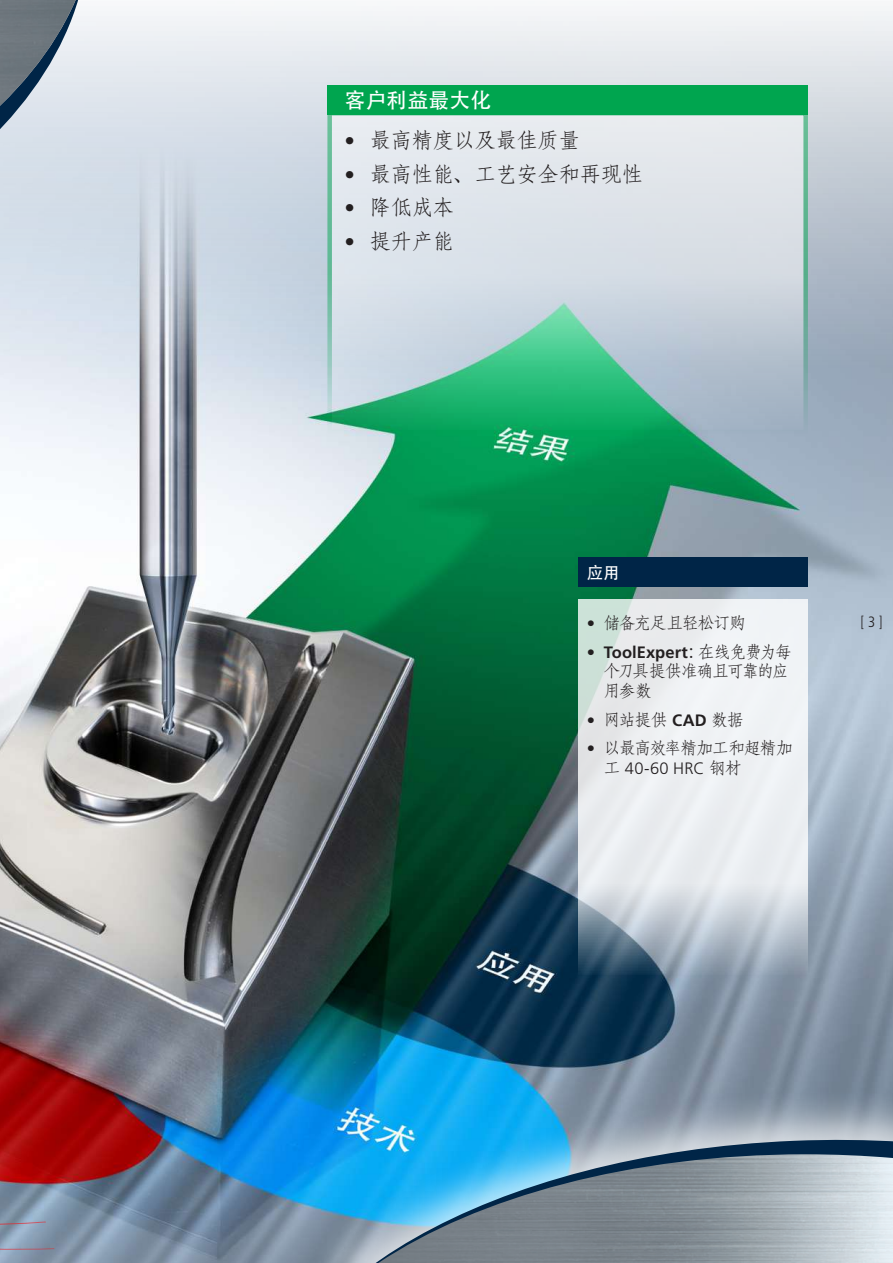
<style>
.page{position:relative;width:893px;height:1263px;background:#fff}
.page>*{position:absolute;margin:0;border:0;box-sizing:border-box;transform-origin:0 0}
.t1{font:21px "Adobe Fangsong Std";color:#231f20}
.t2{font:21px "Adobe Heiti Std";color:#fff}
.t3{font:16.5px/19.8px "Adobe Fangsong Std";letter-spacing:-.05em;color:#231f20}
.t4{font:700 16.5px "Frutiger LT Pro";color:#231f20}
.t5{font:300 16.5px "Frutiger LT Pro";letter-spacing:.005em;color:#231f20}
.t6{font:16.5px "Adobe Heiti Std";color:#fff}
.t7{font:300 condensed 15px "Frutiger LT Std";color:#231f20}
.s1{font-family:"Frutiger LT Pro";font-weight:300}
.s2{font-family:"Frutiger LT Std";font-weight:300}
.s3{font-family:"Adobe Fangsong Std";font-weight:400}
.s4{font-family:"Frutiger LT Pro";font-weight:700}
</style>
<div class="page">
<img style="left:0;top:6px;width:893px;height:1257px">
<svg style="left:578px;top:600px;width:230px;height:375px;fill:#eaecef"></svg>
<svg style="left:0;top:0;width:99px;height:362px"></svg>
<img style="left:0;top:0;width:76px;height:106px">
<div style="left:308px;top:1087px;width:585px;height:176px;background:#fff;opacity:.75"></div>
<svg style="left:284px;top:1128px;width:609px;height:135px"></svg>
<img style="left:378px;top:1154px;width:515px;height:109px">
<div style="left:578px;top:557px;width:230px;height:30px;background:#002547"></div>
<svg style="left:327px;top:115px;width:481px;height:319px"></svg>
<div style="left:327px;top:85px;width:481px;height:30px;background:#00a54f"></div>
<svg style="left:0;top:920px;width:79px;height:343px"></svg>
<p class="t2" style="left:344px;top:88px;width:149px">客户利益最大化</p>
<p class="t1" style="left:344px;top:127px;width:237px"><span class="s1">•</span> 最高精度以及最佳质量</p>
<p class="t1" style="left:344px;top:161px;width:300px"><span class="s1">•</span> 最高性能、工艺安全和再现性</p>
<p class="t1" style="left:344px;top:195px;width:111px"><span class="s1">•</span> 降低成本</p>
<p class="t1" style="left:344px;top:228px;width:111px"><span class="s1">•</span> 提升产能</p>
<p class="t6" style="left:587px;top:563px;width:34px">应用</p>
<p class="t3" style="left:587px;top:613px;width:160px"><span class="s2">•</span> 储备充足且轻松订购</p>
<p class="t4" style="left:587px;top:642px;width:206px"><span class="s2">•</span> ToolExpert<span class="s3">：在线免费为每</span></p>
<p class="t3" style="left:604px;top:662px;width:186px">个刀具提供准确且可靠的应用参数</p>
<p class="t3" style="left:587px;top:710px;width:158px"><span class="s2">•</span> 网站提供 <span class="s4">CAD</span> 数据</p>
<p class="t3" style="left:587px;top:738px;width:207px"><span class="s2">•</span> 以最高效率精加工和超精加</p>
<p class="t5" style="left:604px;top:758px;width:139px"><span class="s3">工</span> 40-60 HRC <span class="s3">钢材</span></p>
<p class="t7" style="left:861px;top:613px;width:24px">[ 3 ]</p>
</div>
